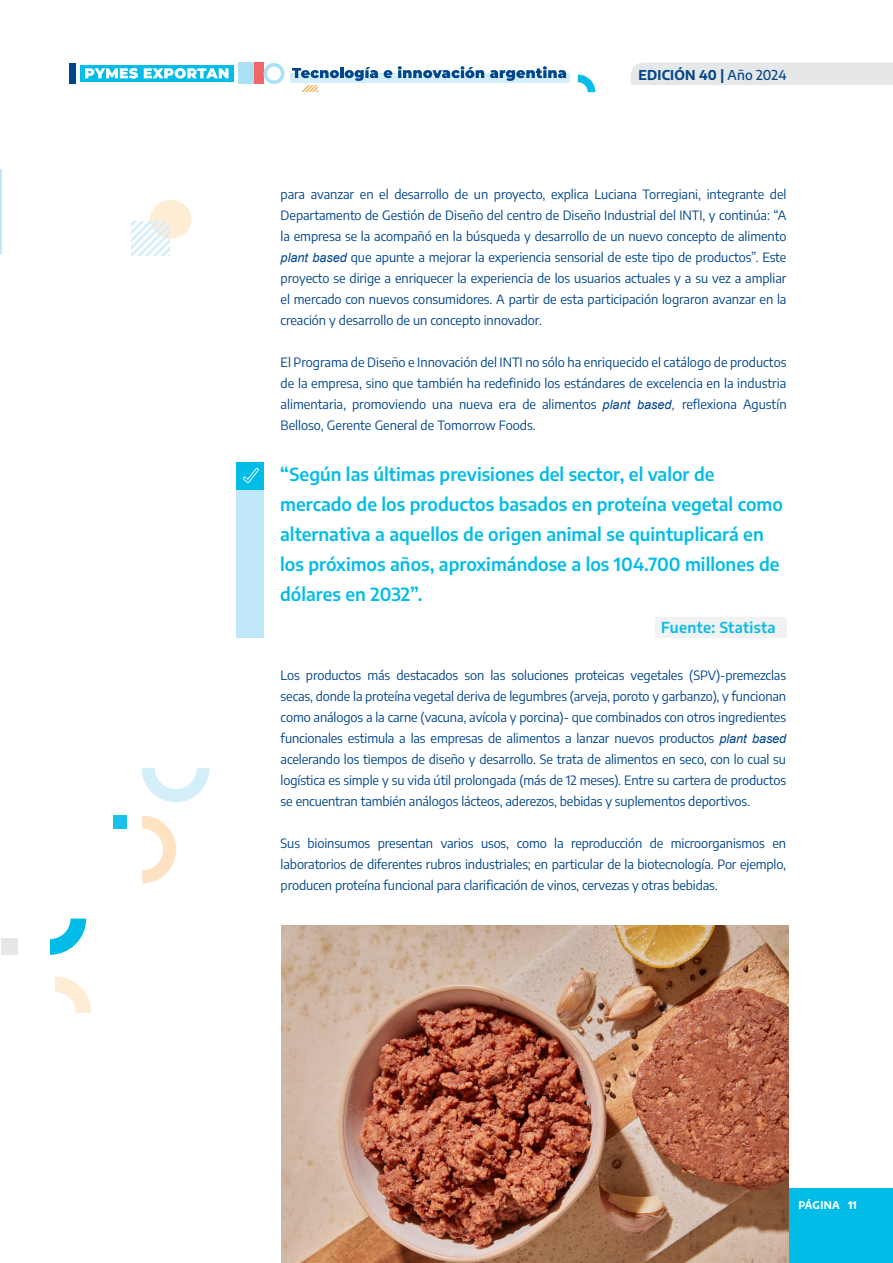
<style>
.page{position:relative;width:893px;height:1263px;background:#fff}
.page>*{position:absolute;margin:0;border:0;box-sizing:border-box;transform-origin:0 0}
.Destacados{font:600 18px/30px "Encode Sans";color:#02bce8}
.Destacados-2{font:600 15px "Encode Sans";letter-spacing:.02em;color:#02bce8}
.t1{font:700 13.5px "Encode Sans";letter-spacing:.015em;color:#01468c}
.PÁRRAFO_PPAL{font:12.75px/21px "Encode Sans";letter-spacing:-.01em;color:#01468c;text-align:justify}
.t2{font:700 10.5px "Encode Sans";letter-spacing:.015em;color:#fff}
.s1{font-weight:500}
.s2{font-family:"Arial";font-style:italic}
</style>
<div class="page">
<div style="left:788px;top:1189px;width:105px;height:74px;background:#02bce8"></div>
<div style="left:631px;top:63px;width:262px;height:22px;background:#e6e7e9"></div>
<div style="left:253px;top:63px;width:10px;height:21px;background:#f16669"></div>
<div style="left:238px;top:63px;width:15px;height:21px;background:#abe0f5"></div>
<svg style="left:264px;top:63px;width:20px;height:21px"></svg>
<div style="left:80px;top:65px;width:154px;height:17px;background:#02bce8"></div>
<svg style="left:85px;top:68px;width:53px;height:11px"></svg>
<svg style="left:144px;top:68px;width:85px;height:11px"></svg>
<div style="left:69px;top:63px;width:6px;height:21px;background:#01468c"></div>
<div style="left:290px;top:73px;width:280px;height:10px;background:#d4eff9"></div>
<svg style="left:292px;top:67px;width:86px;height:25px"></svg>
<svg style="left:384px;top:70px;width:8px;height:8px"></svg>
<svg style="left:398px;top:66px;width:86px;height:12px"></svg>
<svg style="left:490px;top:66px;width:76px;height:15px"></svg>
<svg style="left:578px;top:75px;width:17px;height:17px"></svg>
<hr style="left:0;top:169px;width:1px;height:84px;background:#c0e7f7">
<img style="left:282px;top:925px;width:506px;height:338px">
<svg style="left:142px;top:815px;width:34px;height:68px"></svg>
<svg style="left:142px;top:768px;width:68px;height:34px"></svg>
<div style="left:113px;top:815px;width:14px;height:13px;background:#1ac0ea"></div>
<div style="left:150px;top:200px;width:41px;height:39px;background:#feecd5;border-radius:50%"></div>
<svg style="left:132px;top:221px;width:37px;height:35px"></svg>
<div style="left:655px;top:617px;width:132px;height:21px;background:#f2f2f2"></div>
<div style="left:236px;top:462px;width:27px;height:176px;background:#c0e7f7"></div>
<div style="left:236px;top:462px;width:27px;height:27px;background:#02bce8"></div>
<svg style="left:243px;top:468px;width:16px;height:15px"></svg>
<svg style="left:55px;top:976px;width:36px;height:37px"></svg>
<svg style="left:50px;top:918px;width:36px;height:37px"></svg>
<div style="left:1px;top:938px;width:17px;height:17px;background:#e6e7e9"></div>
<p class="t1" style="left:638px;top:66px;width:150px">EDICIÓN 40 | <span class="s1">Año 2024</span></p>
<p class="PÁRRAFO_PPAL" style="left:281px;top:184px;width:507px">para avanzar en el desarrollo de un proyecto, explica Luciana Torregiani, integrante del Departamento de Gestión de Diseño del centro de Diseño Industrial del INTI, y continúa: “A la empresa se la acompañó en la búsqueda y desarrollo de un nuevo concepto de alimento <span class="s2">plant based</span> que apunte a mejorar la experiencia sensorial de este tipo de productos”. Este proyecto se dirige a enriquecer la experiencia de los usuarios actuales y a su vez a ampliar el mercado con nuevos consumidores. A partir de esta participación lograron avanzar en la creación y desarrollo de un concepto innovador.</p>
<p class="PÁRRAFO_PPAL" style="left:281px;top:352px;width:507px">El Programa de Diseño e Innovación del INTI no sólo ha enriquecido el catálogo de productos de la empresa, sino que también ha redefinido los estándares de excelencia en la industria alimentaria, promoviendo una nueva era de alimentos <span class="s2">plant based,</span> reflexiona Agustín Belloso, Gerente General de Tomorrow Foods.</p>
<p class="Destacados" style="left:280px;top:459px;width:504px">“Según las últimas previsiones del sector, el valor de mercado de los productos basados en proteína vegetal como alternativa a aquellos de origen animal se quintuplicará en los próximos años, aproximándose a los 104.700 millones de dólares en 2032”.</p>
<p class="Destacados-2" style="left:661px;top:617px;width:116px">Fuente: Statista</p>
<p class="PÁRRAFO_PPAL" style="left:281px;top:664px;width:507px">Los productos más destacados son las soluciones proteicas vegetales (SPV)-premezclas secas, donde la proteína vegetal deriva de legumbres (arveja, poroto y garbanzo), y funcionan como análogos a la carne (vacuna, avícola y porcina)- que combinados con otros ingredientes funcionales estimula a las empresas de alimentos a lanzar nuevos productos <span class="s2">plant based </span>acelerando los tiempos de diseño y desarrollo. Se trata de alimentos en seco, con lo cual su logística es simple y su vida útil prolongada (más de 12 meses). Entre su cartera de productos se encuentran también análogos lácteos, aderezos, bebidas y suplementos deportivos.</p>
<p class="PÁRRAFO_PPAL" style="left:281px;top:832px;width:507px">Sus bioinsumos presentan varios usos, como la reproducción de microorganismos en laboratorios de diferentes rubros industriales; en particular de la biotecnología. Por ejemplo, producen proteína funcional para clarificación de vinos, cervezas y otras bebidas.</p>
<p class="t2" style="left:798px;top:1197px;width:60px">PÁGINA 11</p>
</div>
